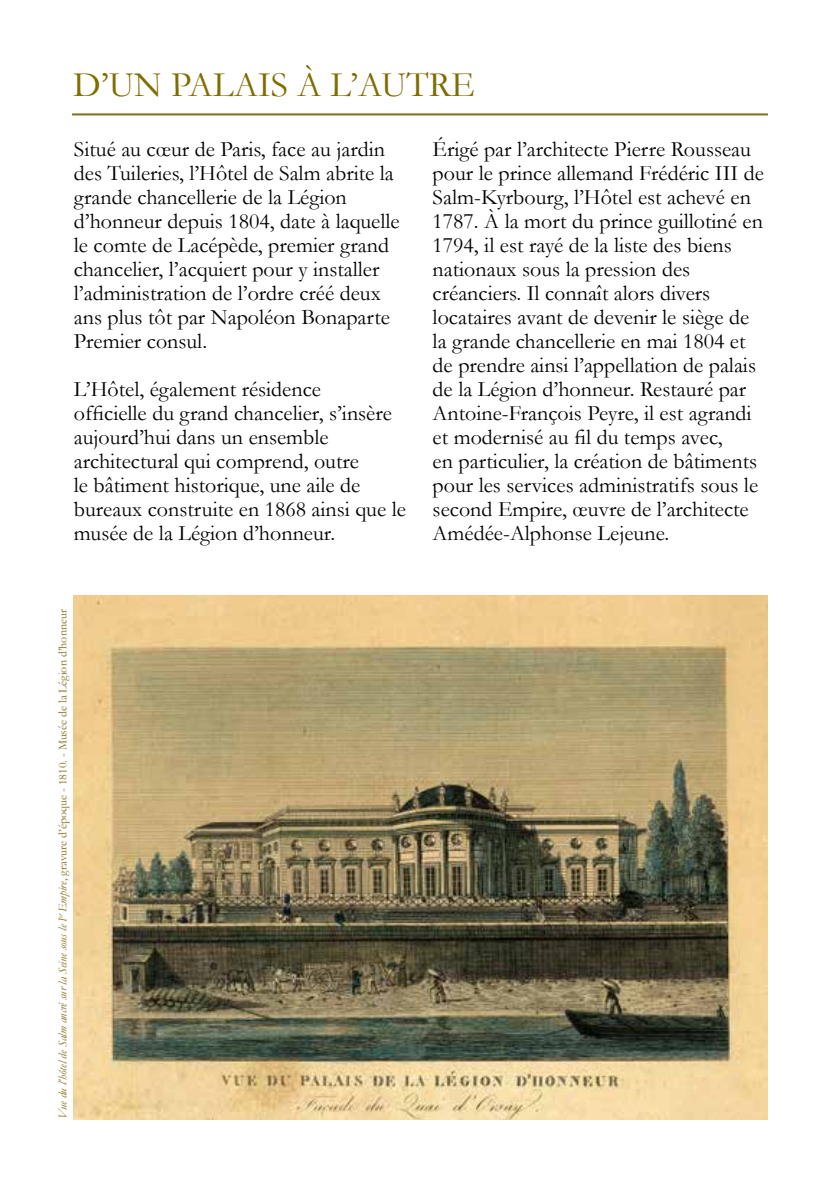
<style>
.page{position:relative;width:840px;height:1191px;background:#fff}
.page>*{position:absolute;margin:0;border:0;box-sizing:border-box;transform-origin:0 0}
.t1{font:36px "Garamond";color:#806d00}
.t2{font:22px/24px "Garamond";color:#000}
.t3{font:12px "Garamond";color:#806e1a}
.s1{font-style:italic}
</style>
<div class="page">
<hr style="left:72px;top:113px;width:695px;height:2px;background:#806e1a">
<img style="left:73px;top:595px;width:694px;height:524px">
<h1 class="t1" style="left:73px;top:60px;width:403px">D’UN PALAIS À L’AUTRE</h1>
<p class="t2" style="left:74px;top:137px;width:327px">Situé au cœur de Paris, face au jardin des Tuileries, l’Hôtel de Salm abrite la grande chancellerie de la Légion d’honneur depuis 1804, date à laquelle le comte de Lacépède, premier grand chancelier, l’acquiert pour y installer l’administration de l’ordre créé deux ans plus tôt par Napoléon Bonaparte Premier consul.</p>
<p class="t2" style="left:74px;top:377px;width:333px">L’Hôtel, également résidence<br>officielle du grand chancelier, s’insère aujourd’hui dans un ensemble architectural qui comprend, outre<br>le bâtiment historique, une aile de bureaux construite en 1868 ainsi que le musée de la Légion d’honneur.</p>
<p class="t3" style="left:55px;top:1119px;width:511px;rotate:-90deg"><span class="s1">Vue du l’hôtel de Salm ancré sur la Seine sous le I</span><sup>er</sup> <span class="s1">Empire</span>, gravure d’époque - 1810. - Musée de la Légion d’honneur</p>
<p class="t2" style="left:432px;top:137px;width:333px">Érigé par l’architecte Pierre Rousseau pour le prince allemand Frédéric III de Salm-Kyrbourg, l’Hôtel est achevé en 1787. À la mort du prince guillotiné en 1794, il est rayé de la liste des biens nationaux sous la pression des créanciers. Il connaît alors divers locataires avant de devenir le siège de la grande chancellerie en mai 1804 et de prendre ainsi l’appellation de palais de la Légion d’honneur. Restauré par Antoine-François Peyre, il est agrandi et modernisé au fil du temps avec,<br>en particulier, la création de bâtiments pour les services administratifs sous le second Empire, œuvre de l’architecte Amédée-Alphonse Lejeune.</p>
</div>
